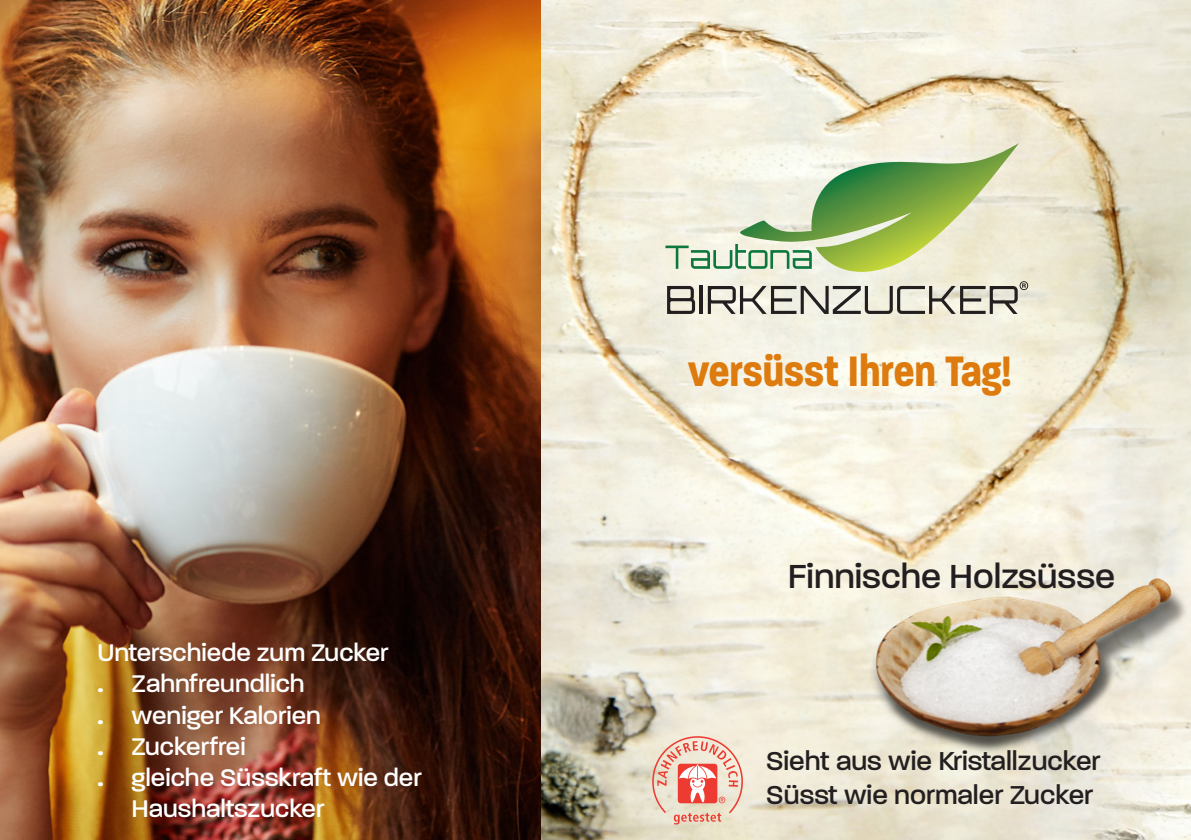
<style>
.page{position:relative;width:1191px;height:840px;background:#fff}
.page>*{position:absolute;margin:0;border:0;box-sizing:border-box;transform-origin:0 0}
.t1{font:700 46px "Paralucent Cond";color:#dd7b0e}
.t2{font:500 36px "Paralucent";color:#231f20}
.t3{font:500 28px/33.6px "Paralucent";color:#231f20}
.t4{font:500 26px/31.2px "Paralucent";color:#fff}
.s1{font-weight:600}
</style>
<div class="page">
<img style="left:540px;top:0;width:651px;height:839px">
<img style="left:0;top:0;width:540px;height:839px">
<svg style="left:736px;top:143px;width:283px;height:138px;background:#bfd1a0"></svg>
<svg style="left:665px;top:244px;width:147px;height:25px;background:#b4cfb4"></svg>
<svg style="left:667px;top:286px;width:28px;height:28px"></svg>
<hr style="left:699px;top:286px;width:3px;height:28px;background:#231f20">
<svg style="left:708px;top:281px;width:320px;height:33px;background:#bbb8ae"></svg>
<img style="left:781px;top:573px;width:406px;height:211px">
<svg style="left:652px;top:735px;width:91px;height:89px;background:#edbeae"></svg>
<p class="t4" style="left:98px;top:637px;width:292px">Unterschiede zum Zucker</p>
<p class="t4" style="left:98px;top:668px;width:208px"><span class="s1">.</span> Zahnfreundlich</p>
<p class="t4" style="left:98px;top:699px;width:225px"><span class="s1">.</span> weniger Kalorien</p>
<p class="t4" style="left:98px;top:730px;width:150px"><span class="s1">.</span> Zuckerfrei</p>
<p class="t4" style="left:132px;top:761px;width:292px;text-indent:-34px"><span class="s1">.</span> gleiche Süsskraft wie der<br>Haushaltszucker</p>
<p class="t1" style="left:688px;top:344px;width:324px">versüsst Ihren Tag!</p>
<p class="t2" style="left:788px;top:554px;width:329px">Finnische Holzsüsse</p>
<p class="t3" style="left:766px;top:744px;width:336px">Sieht aus wie Kristallzucker<br>Süsst wie normaler Zucker</p>
</div>
